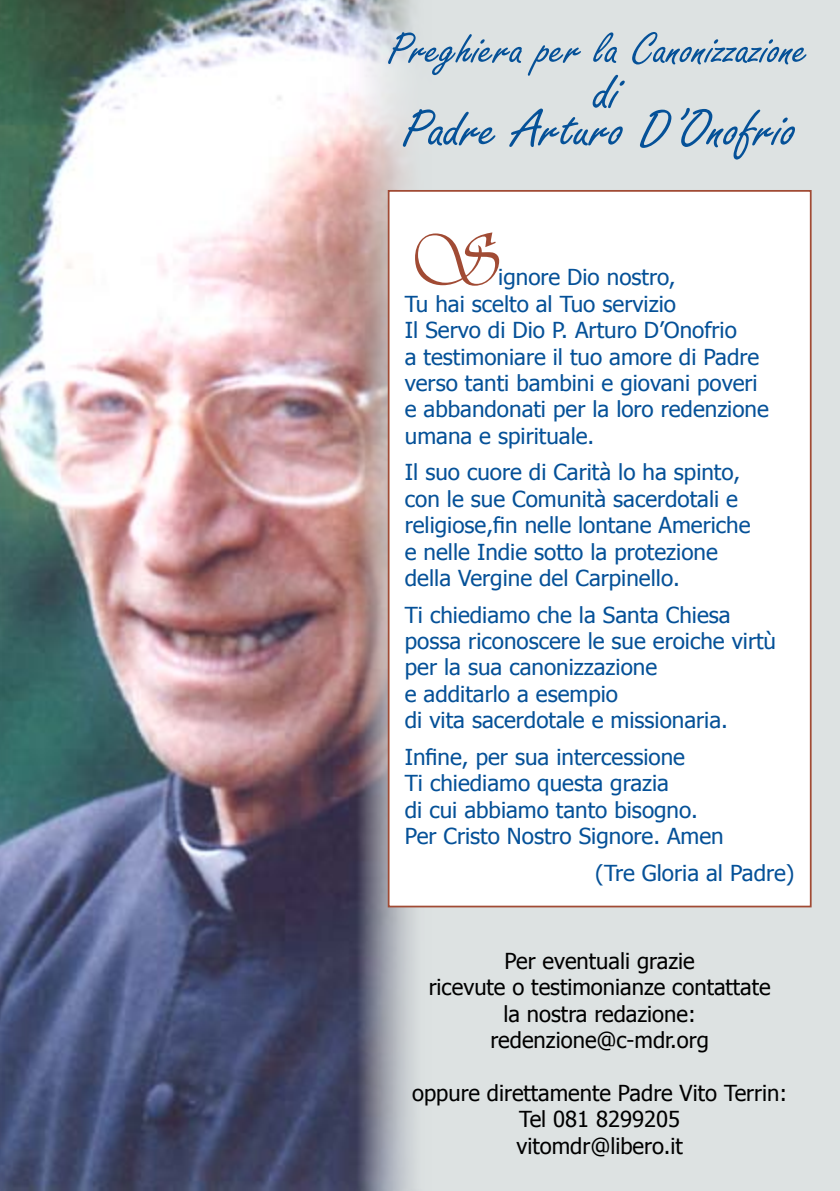
<style>
.page{position:relative;width:840px;height:1191px;background:#fff}
.page>*{position:absolute;margin:0;border:0;box-sizing:border-box;transform-origin:0 0}
.t1{font:76px "Vivaldii";color:#a14b34}
.t2{font:56.4px "Freestyle Script";color:#055198;scale:1.1 1}
.t3{font:47.6px "Freestyle Script";color:#055198;scale:1.1 1}
.t4{font:22px/26.4px "Tahoma";color:#055198}
.t5{font:22px/26.4px "Tahoma";color:#000;text-align:center}
</style>
<div class="page">
<div style="left:0;top:0;width:839px;height:1191px;background:#dde2e2"></div>
<img style="left:0;top:0;width:431px;height:1191px">
<div style="left:388px;top:191px;width:422px;height:715px;background:#fff"></div>
<div style="left:387px;top:190px;width:424px;height:717px;border:2px solid #a14b34"></div>
<h3 class="t3" style="left:387px;top:23px;width:384px">Preghiera per la Canonizzazione</h3>
<h2 class="t2" style="left:595px;top:61px;width:24px">di</h2>
<h2 class="t2" style="left:402px;top:98px;width:360px">Padre Arturo D’Onofrio</h2>
<h1 class="t1" style="left:404px;top:217px;width:95px">S</h1>
<p class="t4" style="left:404px;top:263px;width:365px;text-indent:93px">ignore Dio nostro,<br>Tu hai scelto al Tuo servizio<br>Il Servo di Dio P. Arturo D’Onofrio<br>a testimoniare il tuo amore di Padre verso tanti bambini e giovani poveri e abbandonati per la loro redenzione umana e spirituale.</p>
<p class="t4" style="left:404px;top:458px;width:347px">Il suo cuore di Carità lo ha spinto, con le sue Comunità sacerdotali e religiose,fin nelle lontane Americhe e nelle Indie sotto la protezione della Vergine del Carpinello.</p>
<p class="t4" style="left:404px;top:600px;width:372px">Ti chiediamo che la Santa Chiesa possa riconoscere le sue eroiche virtù per la sua canonizzazione<br>e additarlo a esempio<br>di vita sacerdotale e missionaria.</p>
<p class="t4" style="left:404px;top:742px;width:320px">Infine, per sua intercessione<br>Ti chiediamo questa grazia<br>di cui abbiamo tanto bisogno.<br>Per Cristo Nostro Signore. Amen</p>
<p class="t4" style="left:595px;top:858px;width:201px">(Tre Gloria al Padre)</p>
<p class="t5" style="left:428px;top:946px;width:343px">Per eventuali grazie<br>ricevute o testimonianze contattate la nostra redazione: redenzione@c-mdr.org</p>
<p class="t5" style="left:412px;top:1078px;width:376px">oppure direttamente Padre Vito Terrin:<br>Tel 081 8299205<br>vitomdr@libero.it</p>
</div>
